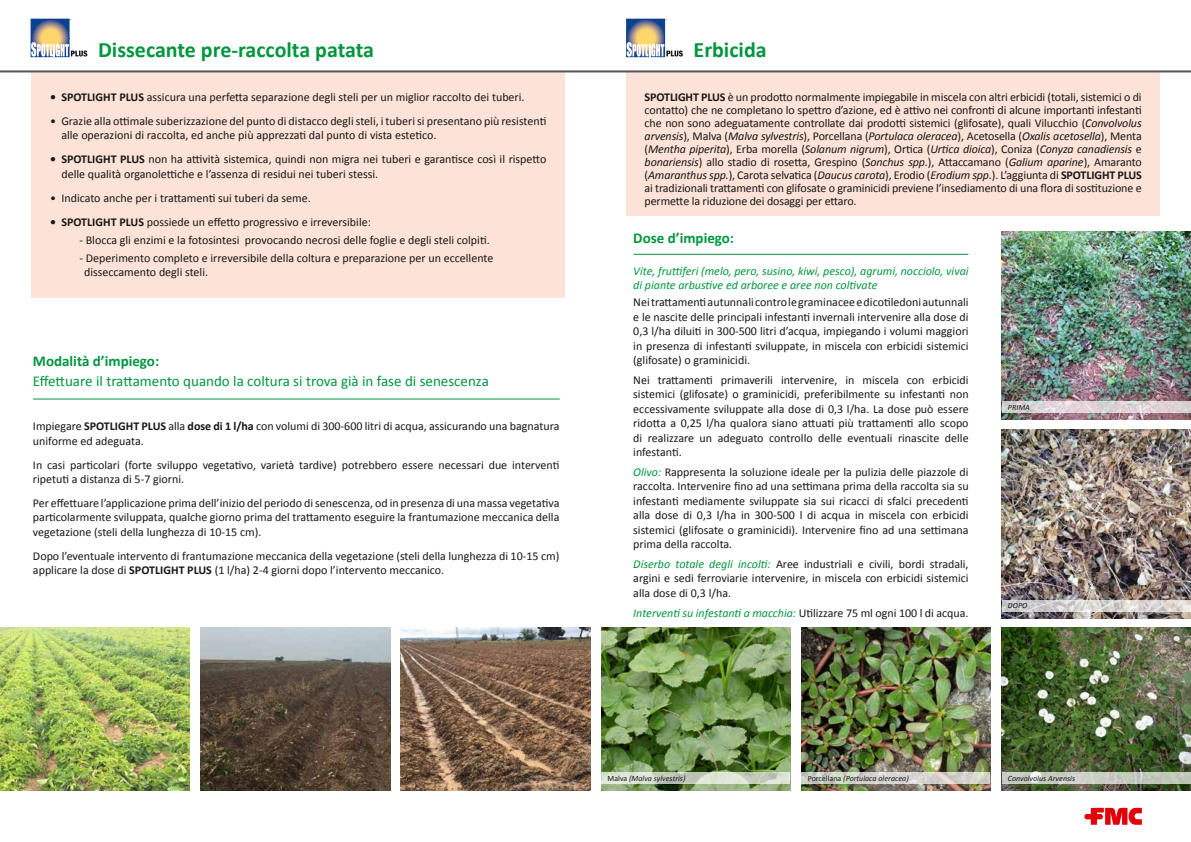
<style>
.page{position:relative;width:1191px;height:842px;background:#fff}
.page>*{position:absolute;margin:0;border:0;box-sizing:border-box;transform-origin:0 0}
.t1{font:700 22px "Calibri";color:#00963e}
.t2{font:15px "Calibri";color:#00963e}
.t3{font:700 15px "Calibri";color:#00963e}
.t4{font:12px/14.4px "Calibri";color:#181716}
.t5{font:italic 12px/14.4px "Calibri";color:#00963e}
.t6{font:italic 8px "Calibri";color:#181716}
.s1{font-weight:700}
.s2{font-style:italic}
.s3{font-style:italic;color:#00963e}
.s4{font-style:normal;color:#181716}
.s5{font-style:normal}
</style>
<div class="page">
<svg style="left:1084px;top:808px;width:57px;height:17px"></svg>
<svg style="left:33px;top:21px;width:34px;height:21px"></svg>
<div style="left:31px;top:19px;width:38px;height:38px;border:1px solid #0c428f"></div>
<svg style="left:31px;top:42px;width:56px;height:15px"></svg>
<svg style="left:628px;top:21px;width:35px;height:21px"></svg>
<div style="left:626px;top:19px;width:39px;height:38px;border:1px solid #0c428f"></div>
<svg style="left:626px;top:42px;width:57px;height:15px"></svg>
<img style="left:1001px;top:231px;width:190px;height:189px">
<img style="left:1001px;top:430px;width:190px;height:188px">
<div style="left:626px;top:72px;width:534px;height:144px;background:#fce2d7"></div>
<img style="left:1001px;top:627px;width:190px;height:163px">
<img style="left:801px;top:627px;width:189px;height:163px">
<img style="left:601px;top:627px;width:189px;height:163px">
<div style="left:31px;top:72px;width:533px;height:226px;background:#fce2d7"></div>
<img style="left:0;top:628px;width:190px;height:163px">
<img style="left:200px;top:628px;width:190px;height:163px">
<img style="left:400px;top:628px;width:190px;height:163px">
<hr style="left:0;top:70px;width:1191px;height:2px;background:#565655">
<hr style="left:33px;top:398px;width:526px;height:1px;background:#00963e">
<hr style="left:634px;top:254px;width:334px;height:1px;background:#00963e">
<svg style="left:601px;top:772px;width:189px;height:12px;background:#d1d9ca"></svg>
<svg style="left:801px;top:772px;width:189px;height:12px;background:#d3d3cb"></svg>
<svg style="left:1001px;top:772px;width:190px;height:12px;background:#c7ccc1"></svg>
<svg style="left:1001px;top:401px;width:190px;height:12px;background:#dbd4d6"></svg>
<svg style="left:1001px;top:600px;width:190px;height:11px;background:#d6d3d2"></svg>
<h1 class="t1" style="left:98px;top:36px;width:277px">Dissecante pre-raccolta patata</h1>
<h1 class="t1" style="left:693px;top:36px;width:75px">Erbicida</h1>
<p class="t4" style="left:50px;top:90px;width:476px"><span class="s1">• SPOTLIGHT PLUS</span> assicura una perfetta separazione degli steli per un miglior raccolto dei tuberi.</p>
<p class="t4" style="left:61px;top:114px;width:486px;text-indent:-11px">• Grazie alla ottimale suberizzazione del punto di distacco degli steli, i tuberi si presentano più resistenti alle operazioni di raccolta, ed anche più apprezzati dal punto di vista estetico.</p>
<p class="t4" style="left:61px;top:152px;width:486px;text-indent:-11px"><span class="s1">• SPOTLIGHT PLUS</span> non ha attività sistemica, quindi non migra nei tuberi e garantisce così il rispetto delle qualità organolettiche e l’assenza di residui nei tuberi stessi.</p>
<p class="t4" style="left:50px;top:191px;width:262px">• Indicato anche per i trattamenti sui tuberi da seme.</p>
<p class="t4" style="left:50px;top:215px;width:322px"><span class="s1">• SPOTLIGHT PLUS</span> possiede un effetto progressivo e irreversibile:</p>
<p class="t4" style="left:79px;top:233px;width:412px">- Blocca gli enzimi e la fotosintesi provocando necrosi delle foglie e degli steli colpiti.</p>
<p class="t4" style="left:84px;top:251px;width:411px;text-indent:-5px">- Deperimento completo e irreversibile della coltura e preparazione per un eccellente disseccamento degli steli.</p>
<p class="t4" style="left:644px;top:91px;width:499px;line-height:13px;text-align:justify"><span class="s1">SPOTLIGHT PLUS</span> è un prodotto normalmente impiegabile in miscela con altri erbicidi (totali, sistemici o di contatto) che ne completano lo spettro d’azione, ed è attivo nei confronti di alcune importanti infestanti che non sono adeguatamente controllate dai prodotti sistemici (glifosate), quali Vilucchio (<span class="s2">Convolvolus arvensis</span>), Malva (<span class="s2">Malva sylvestris</span>), Porcellana (<span class="s2">Portulaca oleracea</span>), Acetosella (<span class="s2">Oxalis acetosella</span>), Menta (<span class="s2">Mentha piperita</span>), Erba morella (<span class="s2">Solanum nigrum</span>), Ortica (<span class="s2">Urtica dioica</span>), Coniza (<span class="s2">Conyza canadiensis</span> e <span class="s2">bonariensis</span>) allo stadio di rosetta, Grespino (<span class="s2">Sonchus spp.</span>), Attaccamano (<span class="s2">Galium aparine</span>), Amaranto (<span class="s2">Amaranthus spp.</span>), Carota selvatica (<span class="s2">Daucus carota</span>), Erodio (<span class="s2">Erodium spp.</span>). L’aggiunta di <span class="s1">SPOTLIGHT PLUS </span>ai tradizionali trattamenti con glifosate o graminicidi previene l’insediamento di una flora di sostituzione e permette la riduzione dei dosaggi per ettaro.</p>
<p class="t3" style="left:633px;top:228px;width:102px">Dose d’impiego:</p>
<p class="t5" style="left:633px;top:263px;width:337px">Vite, fruttiferi (melo, pero, susino, kiwi, pesco), agrumi, nocciolo, vivai di piante arbustive ed arboree e aree non coltivate</p>
<p class="t4" style="left:633px;top:295px;width:337px;text-align:justify">Nei trattamenti autunnali contro le graminacee e dicotiledoni autunnali e le nascite delle principali infestanti invernali intervenire alla dose di 0,3 l/ha diluiti in 300-500 litri d’acqua, impiegando i volumi maggiori in presenza di infestanti sviluppate, in miscela con erbicidi sistemici (glifosate) o graminicidi.</p>
<p class="t4" style="left:633px;top:373px;width:337px;text-align:justify">Nei trattamenti primaverili intervenire, in miscela con erbicidi sistemici (glifosate) o graminicidi, preferibilmente su infestanti non eccessivamente sviluppate alla dose di 0,3 l/ha. La dose può essere ridotta a 0,25 l/ha qualora siano attuati più trattamenti allo scopo di realizzare un adeguato controllo delle eventuali rinascite delle infestanti.</p>
<p class="t4" style="left:633px;top:465px;width:337px;text-align:justify"><span class="s3">Olivo:</span> Rappresenta la soluzione ideale per la pulizia delle piazzole di raccolta. Intervenire fino ad una settimana prima della raccolta sia su infestanti mediamente sviluppate sia sui ricacci di sfalci precedenti alla dose di 0,3 l/ha in 300-500 l di acqua in miscela con erbicidi sistemici (glifosate o graminicidi). Intervenire fino ad una settimana prima della raccolta.</p>
<p class="t4" style="left:633px;top:557px;width:337px;text-align:justify"><span class="s3">Diserbo totale degli incolti:</span> Aree industriali e civili, bordi stradali, argini e sedi ferroviarie intervenire, in miscela con erbicidi sistemici alla dose di 0,3 l/ha.</p>
<p class="t5" style="left:633px;top:605px;width:337px">Interventi su infestanti a macchia: <span class="s4">Utilizzare 75 ml ogni 100 l di acqua.</span></p>
<p class="t3" style="left:33px;top:352px;width:128px">Modalità d’impiego:</p>
<p class="t2" style="left:33px;top:372px;width:457px">Effettuare il trattamento quando la coltura si trova già in fase di senescenza</p>
<p class="t6" style="left:1008px;top:402px;width:23px">PRIMA</p>
<p class="t4" style="left:33px;top:419px;width:528px">Impiegare <span class="s1">SPOTLIGHT PLUS</span> alla <span class="s1">dose di 1 l/ha</span> con volumi di 300-600 litri di acqua, assicurando una bagnatura uniforme ed adeguata.</p>
<p class="t4" style="left:33px;top:457px;width:528px">In casi particolari (forte sviluppo vegetativo, varietà tardive) potrebbero essere necessari due interventi ripetuti a distanza di 5-7 giorni.</p>
<p class="t4" style="left:33px;top:496px;width:528px;text-align:justify">Per effettuare l’applicazione prima dell’inizio del periodo di senescenza, od in presenza di una massa vegetativa particolarmente sviluppata, qualche giorno prima del trattamento eseguire la frantumazione meccanica della vegetazione (steli della lunghezza di 10-15 cm).</p>
<p class="t4" style="left:33px;top:549px;width:528px">Dopo l’eventuale intervento di frantumazione meccanica della vegetazione (steli della lunghezza di 10-15 cm) applicare la dose di <span class="s1">SPOTLIGHT PLUS</span> (1 l/ha) 2-4 giorni dopo l’intervento meccanico.</p>
<p class="t6" style="left:1008px;top:601px;width:21px">DOPO</p>
<p class="t6" style="left:607px;top:773px;width:79px"><span class="s5">Malva</span> (Malva sylvestris)</p>
<p class="t6" style="left:807px;top:773px;width:103px"><span class="s5">Porcellana</span> (Portulaca oleracea)</p>
<p class="t6" style="left:1008px;top:773px;width:69px">Convolvolus Arvensis</p>
</div>
